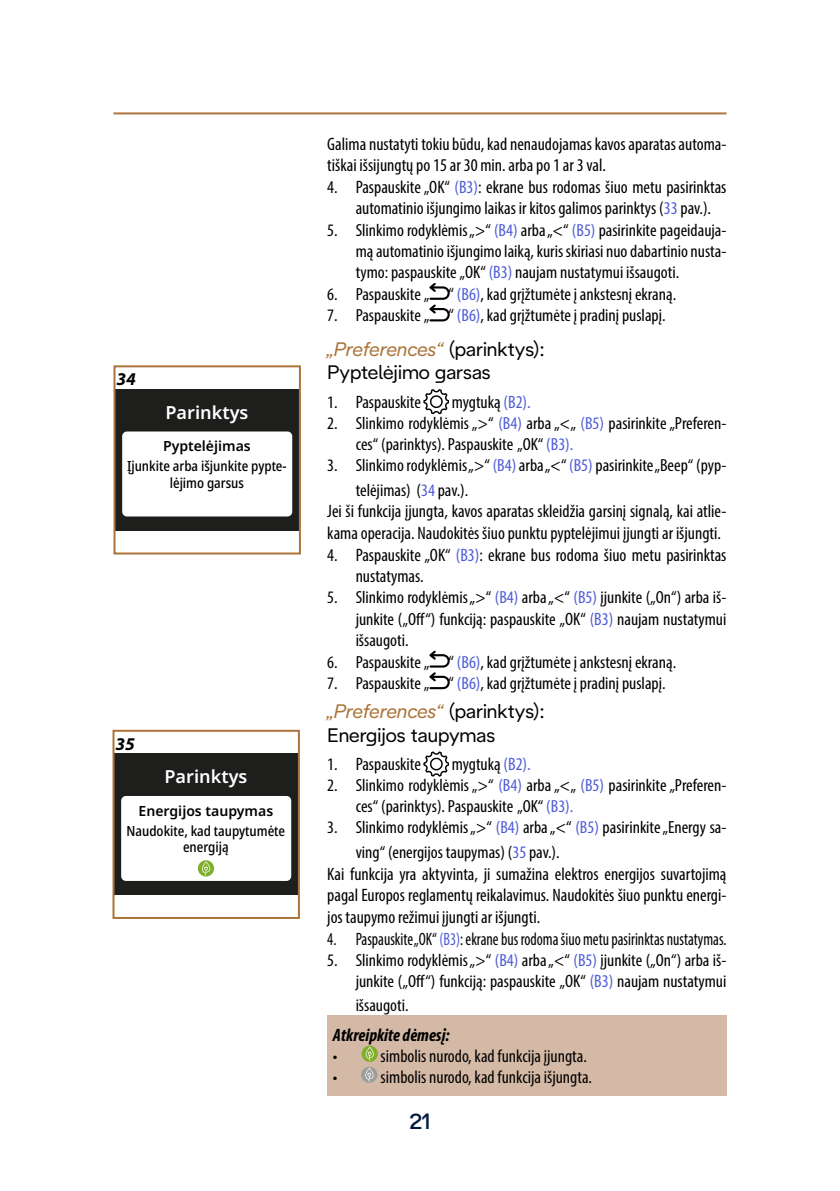
<style>
.page{position:relative;width:840px;height:1191px;background:#fff}
.page>*{position:absolute;margin:0;border:0;box-sizing:border-box;transform-origin:0 0}
.t1{font:500 22px "De Longhi Sans";color:#02183e}
.sottoparagrafo_con_dettaglio{font:19.6px "De Longhi Sans";color:#000}
.sottoparagrafo_con_dettaglio-2{font:italic 19.6px "De Longhi Sans";color:#aa743a}
.sottoparagrafo_setting{font:italic 19.6px "De Longhi Sans";color:#aa743a}
.testo{font:condensed 18px/21.6px "Myriad Pro";color:#000}
.testo-2{font:condensed 18px "Myriad Pro";color:#000;scale:.88 1}
.pericoli{font:italic 700 condensed 18px "Myriad Pro";color:#000}
.Display_setting_title{font:600 18px "Noto Sans";color:#fff}
.numero_figura{font:italic 700 18px "Myriad Pro";color:#000}
.t2{font:condensed 17.6px/21.4px "Myriad Pro";color:#000}
.testo_display_setting{font:500 condensed 14px/16.8px "Noto Sans";color:#000;text-align:center}
.display_setting{font:600 14px "Noto Sans";color:#000}
.s1{color:#4f5cd6}
.s2{font-size:18px}
.s3{font-size:18px;color:#4f5cd6}
.s4{font-style:normal;color:#000}
.s5{font-size:17.6px}
</style>
<div class="page">
<hr style="left:113px;top:112px;width:613px;height:2px;background:#aa743a">
<svg style="left:429px;top:283px;width:20px;height:38px"></svg>
<svg style="left:423px;top:389px;width:25px;height:25px"></svg>
<svg style="left:429px;top:650px;width:20px;height:39px"></svg>
<svg style="left:423px;top:751px;width:25px;height:25px"></svg>
<div style="left:327px;top:1015px;width:399px;height:80px;background:#d4b9a6"></div>
<svg style="left:361px;top:1045px;width:16px;height:17px"></svg>
<svg style="left:365px;top:1046px;width:9px;height:14px"></svg>
<svg style="left:361px;top:1066px;width:16px;height:17px"></svg>
<svg style="left:365px;top:1067px;width:8px;height:14px"></svg>
<div style="left:114px;top:389px;width:186px;height:142px;background:#1e1e1c"></div>
<div style="left:122px;top:431px;width:170px;height:85px;background:#fff;border-radius:5px"></div>
<div style="left:113px;top:365px;width:188px;height:189px;border:2px solid #aa743a"></div>
<div style="left:113px;top:753px;width:186px;height:142px;background:#1e1e1c"></div>
<div style="left:121px;top:796px;width:170px;height:85px;background:#fff;border-radius:5px"></div>
<div style="left:112px;top:730px;width:188px;height:189px;border:2px solid #aa743a"></div>
<div style="left:198px;top:860px;width:16px;height:16px;background:#7fae2a;border-radius:50%"></div>
<svg style="left:201px;top:861px;width:9px;height:14px"></svg>
<p class="numero_figura" style="left:116px;top:367px;width:21px">34</p>
<p class="Display_setting_title" style="left:165px;top:399px;width:84px">Parinktys</p>
<p class="display_setting" style="left:163px;top:436px;width:89px">Pyptelėjimas</p>
<p class="testo_display_setting" style="left:127px;top:458px;width:161px">Įjunkite arba išjunkite pypte&shy;lėjimo garsus</p>
<p class="numero_figura" style="left:115px;top:732px;width:21px">35</p>
<p class="Display_setting_title" style="left:164px;top:764px;width:84px">Parinktys</p>
<p class="display_setting" style="left:138px;top:800px;width:136px">Energijos taupymas</p>
<p class="testo_display_setting" style="left:126px;top:822px;width:160px">Naudokite, kad taupytumėte energiją</p>
<p class="testo" style="left:327px;top:133px;width:400px">Galima nustatyti tokiu būdu, kad nenaudojamas kavos aparatas automa&shy;tiškai išsijungtų po 15 ar 30 min. arba po 1 ar 3 val.</p>
<p class="testo" style="left:355px;top:176px;width:372px;text-indent:-28px">4. Paspauskite „OK“ <span class="s1">(B3)</span>: ekrane bus rodomas šiuo metu pasirinktas automatinio išjungimo laikas ir kitos galimos parinktys (<span class="s1">33</span> pav.).</p>
<p class="t2" style="left:355px;top:219px;width:372px;text-align:justify;text-indent:-28px">5. Slinkimo rodyklėmis „&gt;“ <span class="s1">(B4)</span> arba „&lt;“ <span class="s1">(B5)</span> pasirinkite pageidauja&shy;mą automatinio išjungimo laiką, kuris skiriasi nuo dabartinio nusta&shy;tymo: paspauskite <span class="s2">„OK“</span> <span class="s3">(B3)</span> naujam nustatymui išsaugoti.</p>
<p class="t2" style="left:327px;top:283px;width:350px">6. Paspauskite <span class="s2">„ “</span> <span class="s1">(B6)</span>, kad grįžtumėte į ankstesnį ekraną.</p>
<p class="t2" style="left:327px;top:305px;width:339px">7. Paspauskite <span class="s2">„ “</span> <span class="s1">(B6)</span>, kad grįžtumėte į pradinį puslapį.</p>
<p class="sottoparagrafo_con_dettaglio-2" style="left:327px;top:337px;width:219px">„Preferences“ <span class="s4">(parinktys):</span></p>
<p class="sottoparagrafo_con_dettaglio" style="left:327px;top:361px;width:165px">Pyptelėjimo garsas</p>
<p class="testo" style="left:327px;top:391px;width:95px"><span class="s5">1.</span> Paspauskite</p>
<p class="testo" style="left:451px;top:391px;width:80px">mygtuką <span class="s1">(B2).</span></p>
<p class="t2" style="left:355px;top:412px;width:372px;text-indent:-28px">2. Slinkimo rodyklėmis „&gt;“ <span class="s1">(B4)</span> arba „&lt;„ <span class="s1">(B5)</span> pasirinkite „Preferen&shy;ces“ (parinktys). Paspauskite „OK“ <span class="s1">(B3).</span></p>
<p class="t2" style="left:355px;top:452px;width:372px;line-height:24.8px;text-indent:-28px">3. Slinkimo rodyklėmis „&gt;“ <span class="s1">(B4)</span> arba „&lt;“ <span class="s1">(B5)</span> pasirinkite „Beep“ (pyp&shy;telėjimas) (<span class="s1">34</span> pav.).</p>
<p class="testo" style="left:327px;top:500px;width:400px">Jei ši funkcija įjungta, kavos aparatas skleidžia garsinį signalą, kai atlie&shy;kama operacija. Naudokitės šiuo punktu pyptelėjimui įjungti ar išjungti.</p>
<p class="testo" style="left:355px;top:543px;width:372px;text-indent:-28px">4. Paspauskite „OK“ <span class="s1">(B3)</span>: ekrane bus rodoma šiuo metu pasirinktas nustatymas.</p>
<p class="t2" style="left:355px;top:586px;width:372px;text-align:justify;text-indent:-28px">5. Slinkimo rodyklėmis „&gt;“ <span class="s1">(B4)</span> arba „&lt;“ <span class="s1">(B5)</span> įjunkite („On“) arba iš&shy;junkite („Off“) funkciją: paspauskite <span class="s2">„OK“</span> <span class="s3">(B3)</span> naujam nustatymui išsaugoti.</p>
<p class="t2" style="left:327px;top:651px;width:350px">6. Paspauskite <span class="s2">„ “</span> <span class="s1">(B6)</span>, kad grįžtumėte į ankstesnį ekraną.</p>
<p class="t2" style="left:327px;top:672px;width:339px">7. Paspauskite <span class="s2">„ “</span> <span class="s1">(B6)</span>, kad grįžtumėte į pradinį puslapį.</p>
<p class="sottoparagrafo_setting" style="left:327px;top:699px;width:219px">„Preferences“ <span class="s4">(parinktys):</span></p>
<p class="sottoparagrafo_con_dettaglio" style="left:327px;top:723px;width:169px">Energijos taupymas</p>
<p class="testo" style="left:327px;top:753px;width:95px"><span class="s5">1.</span> Paspauskite</p>
<p class="testo" style="left:451px;top:753px;width:80px">mygtuką <span class="s1">(B2).</span></p>
<p class="t2" style="left:355px;top:774px;width:372px;text-indent:-28px">2. Slinkimo rodyklėmis „&gt;“ <span class="s1">(B4)</span> arba „&lt;„ <span class="s1">(B5)</span> pasirinkite „Preferen&shy;ces“ (parinktys). Paspauskite „OK“ <span class="s1">(B3).</span></p>
<p class="t2" style="left:355px;top:815px;width:372px;line-height:24.8px;text-indent:-28px">3. Slinkimo rodyklėmis „&gt;“ <span class="s1">(B4)</span> arba „&lt;“ <span class="s1">(B5)</span> pasirinkite „Energy sa&shy;ving“ (energijos taupymas) (<span class="s1">35</span> pav.).</p>
<p class="testo" style="left:327px;top:862px;width:400px;text-align:justify">Kai funkcija yra aktyvinta, ji sumažina elektros energijos suvartojimą pagal Europos reglamentų reikalavimus. Naudokitės šiuo punktu energi&shy;jos taupymo režimui įjungti ar išjungti.</p>
<p class="testo-2" style="left:327px;top:927px;width:455px">4. Paspauskite „OK“ <span class="s1">(B3)</span>: ekrane bus rodoma šiuo metu pasirinktas nustatymas.</p>
<p class="t2" style="left:327px;top:948px;width:400px;text-align:right">5. Slinkimo rodyklėmis „&gt;“ <span class="s1">(B4)</span> arba „&lt;“ <span class="s1">(B5)</span> įjunkite („On“) arba iš&shy;junkite („Off“) funkciją: paspauskite <span class="s2">„OK“</span> <span class="s3">(B3)</span> naujam nustatymui</p>
<p class="t2" style="left:355px;top:994px;width:54px">išsaugoti.</p>
<p class="pericoli" style="left:333px;top:1023px;width:118px">Atkreipkite dėmesį:</p>
<p class="testo" style="left:333px;top:1045px;width:255px">• simbolis nurodo, kad funkcija įjungta.</p>
<p class="testo" style="left:333px;top:1066px;width:260px">• simbolis nurodo, kad funkcija išjungta.</p>
<p class="t1" style="left:409px;top:1108px;width:23px">21</p>
</div>
